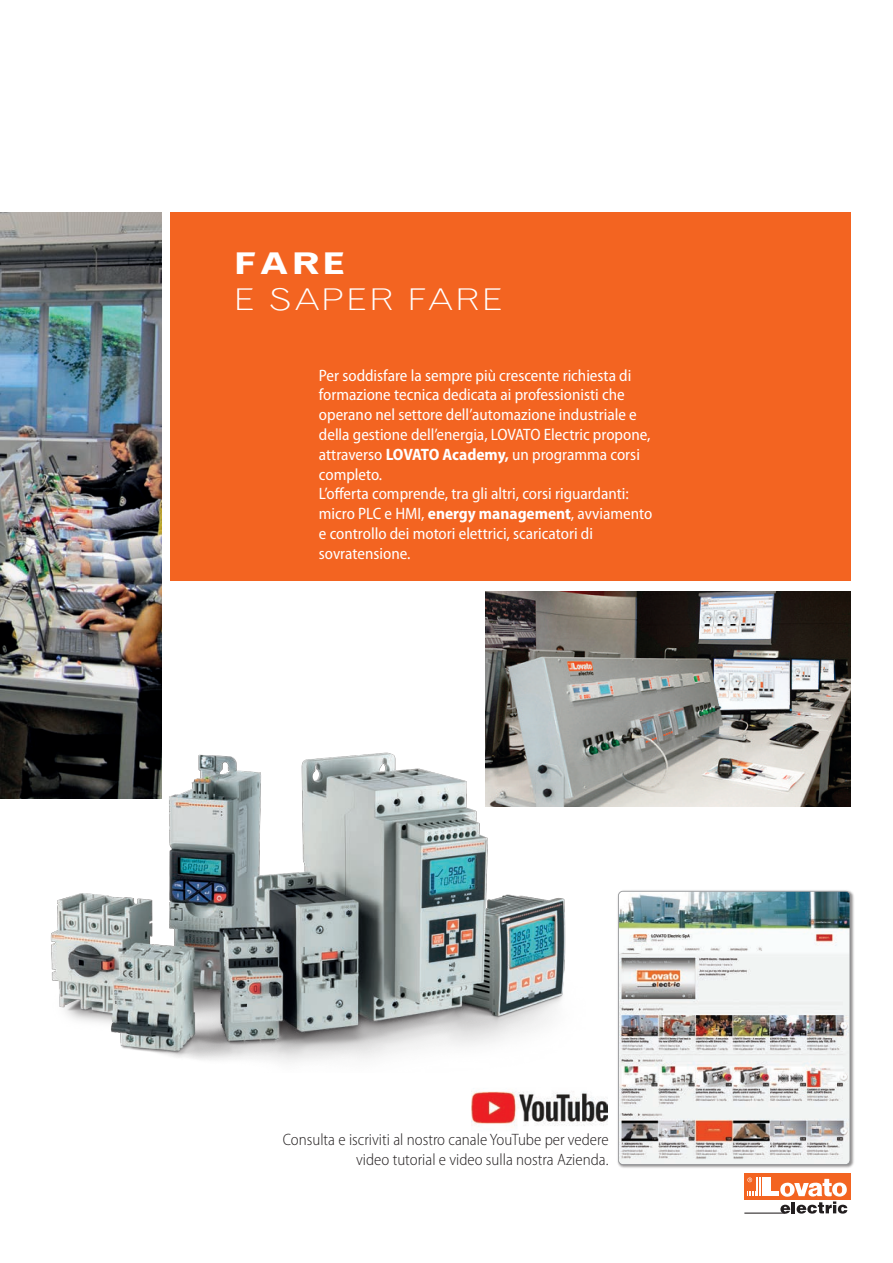
<style>
.page{position:relative;width:893px;height:1263px;background:#fff}
.page>*{position:absolute;margin:0;border:0;box-sizing:border-box;transform-origin:0 0}
.t1{font:300 30px "Grotesque";letter-spacing:.05em;color:#fff;scale:1.2 1}
.t2{font:700 30px "Grotesque";color:#fff;scale:1.2 1}
.t3{font:semi-condensed 16.5px/19.8px "Myriad Pro";color:#fff}
.t4{font:300 semi-condensed 16.5px/19.8px "Myriad Pro";color:#231f20;text-align:right}
.s1{font-weight:700}
</style>
<div class="page">
<div style="left:744px;top:1174px;width:106px;height:26px;background:#f36421"></div>
<hr style="left:744px;top:1212px;width:41px;height:2px;background:#231f20">
<div style="left:763px;top:1177px;width:8px;height:19px;background:#fff"></div>
<div style="left:763px;top:1191px;width:16px;height:5px;background:#fff"></div>
<svg style="left:747px;top:1177px;width:16px;height:19px"></svg>
<svg style="left:780px;top:1179px;width:67px;height:34px"></svg>
<div style="left:170px;top:213px;width:680px;height:368px;background:#f36421"></div>
<img style="left:0;top:213px;width:162px;height:585px">
<img style="left:617px;top:890px;width:237px;height:278px">
<img style="left:619px;top:891px;width:231px;height:273px;border-radius:4px">
<div style="left:618px;top:891px;width:232px;height:274px;border:2px solid #939598;border-radius:5px"></div>
<img style="left:471px;top:1088px;width:137px;height:43px;border-radius:4px">
<img style="left:23px;top:729px;width:543px;height:334px">
<img style="left:485px;top:592px;width:365px;height:215px">
<h1 class="t2" style="left:234px;top:252px;width:94px">FARE</h1>
<h1 class="t1" style="left:234px;top:288px;width:226px">E SAPER FARE</h1>
<p class="t3" style="left:319px;top:367px;width:335px">Per soddisfare la sempre più crescente richiesta di formazione tecnica dedicata ai professionisti che operano nel settore dell’automazione industriale e della gestione dell’energia, LOVATO Electric propone, attraverso <span class="s1">lovAto Academy,</span> un programma corsi completo.<br>L’offerta comprende, tra gli altri, corsi riguardanti: micro PLC e HMI, <span class="s1">energy management</span>, avviamento e controllo dei motori elettrici, scaricatori di sovratensione.</p>
<p class="t4" style="left:283px;top:1131px;width:327px">Consulta e iscriviti al nostro canale YouTube per vedere video tutorial e video sulla nostra Azienda.</p>
</div>
